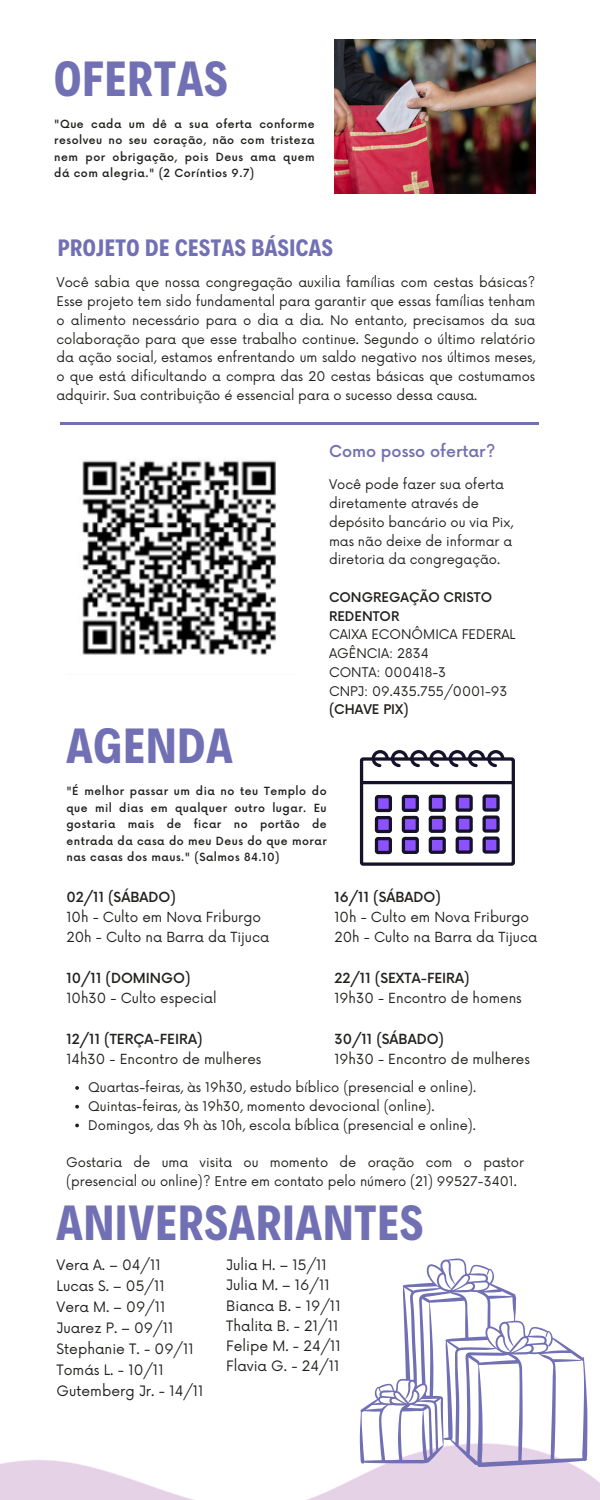
<style>
.page{position:relative;width:600px;height:1500px;background:#fff}
.page>*{position:absolute;margin:0;border:0;box-sizing:border-box;transform-origin:0 0}
.t1{font:700 50px "Decalotype";letter-spacing:.02em;color:#7270b4}
.t2{font:700 24px "Decalotype";letter-spacing:.02em;color:#7270b4}
.t3{font:500 16px "Now";color:#7270b4}
.t4{font:14px/21px "Now";color:#21201e}
.t5{font:13.6px/20.2px "Now";color:#21201e}
.t6{font:500 13.6px "Now";color:#21201e}
.t7{font:13px/18.8px "Now";color:#21201e}
.t8{font:500 11px/16.5px "Now";letter-spacing:.045em;color:#21201e;text-align:justify}
.s1{font-weight:500}
</style>
<div class="page">
<hr style="left:60px;top:422px;width:478px;height:3px;background:#7270b4">
<img style="left:335px;top:40px;width:200px;height:153px">
<img style="left:82px;top:460px;width:194px;height:195px">
<div style="left:360px;top:757px;width:155px;height:109px;border:3px solid #15122a;border-radius:2px"></div>
<hr style="left:363px;top:781px;width:149px;height:3px;background:#15122a">
<svg style="left:370px;top:750px;width:136px;height:18px"></svg>
<div style="left:377px;top:797px;width:13px;height:13px;background:#8c52ff;border-radius:2px"></div>
<div style="left:375px;top:795px;width:17px;height:17px;border:3px solid #15122a;border-radius:2px"></div>
<div style="left:403px;top:796px;width:14px;height:14px;background:#8c52ff;border-radius:2px"></div>
<div style="left:402px;top:795px;width:17px;height:17px;border:3px solid #15122a;border-radius:2px"></div>
<div style="left:430px;top:796px;width:14px;height:14px;background:#8c52ff;border-radius:2px"></div>
<div style="left:429px;top:795px;width:17px;height:17px;border:3px solid #15122a;border-radius:2px"></div>
<div style="left:457px;top:796px;width:14px;height:14px;background:#8c52ff;border-radius:2px"></div>
<div style="left:456px;top:795px;width:17px;height:17px;border:3px solid #15122a;border-radius:2px"></div>
<div style="left:484px;top:796px;width:14px;height:14px;background:#8c52ff;border-radius:2px"></div>
<div style="left:483px;top:794px;width:17px;height:18px;border:3px solid #15122a;border-radius:2px"></div>
<div style="left:377px;top:818px;width:13px;height:13px;background:#8c52ff;border-radius:2px"></div>
<div style="left:375px;top:816px;width:17px;height:17px;border:3px solid #15122a;border-radius:2px"></div>
<div style="left:403px;top:817px;width:14px;height:14px;background:#8c52ff;border-radius:2px"></div>
<div style="left:402px;top:816px;width:17px;height:17px;border:3px solid #15122a;border-radius:2px"></div>
<div style="left:430px;top:817px;width:14px;height:14px;background:#8c52ff;border-radius:2px"></div>
<div style="left:429px;top:816px;width:17px;height:17px;border:3px solid #15122a;border-radius:2px"></div>
<div style="left:457px;top:817px;width:14px;height:14px;background:#8c52ff;border-radius:2px"></div>
<div style="left:456px;top:816px;width:17px;height:17px;border:3px solid #15122a;border-radius:2px"></div>
<div style="left:484px;top:817px;width:14px;height:14px;background:#8c52ff;border-radius:2px"></div>
<div style="left:483px;top:815px;width:17px;height:18px;border:3px solid #15122a;border-radius:2px"></div>
<div style="left:377px;top:839px;width:13px;height:14px;background:#8c52ff;border-radius:2px"></div>
<div style="left:375px;top:837px;width:17px;height:17px;border:3px solid #15122a;border-radius:2px"></div>
<div style="left:403px;top:838px;width:14px;height:14px;background:#8c52ff;border-radius:2px"></div>
<div style="left:402px;top:837px;width:17px;height:17px;border:3px solid #15122a;border-radius:2px"></div>
<div style="left:430px;top:838px;width:14px;height:14px;background:#8c52ff;border-radius:2px"></div>
<div style="left:429px;top:837px;width:17px;height:17px;border:3px solid #15122a;border-radius:2px"></div>
<div style="left:457px;top:838px;width:14px;height:14px;background:#8c52ff;border-radius:2px"></div>
<div style="left:456px;top:837px;width:17px;height:17px;border:3px solid #15122a;border-radius:2px"></div>
<div style="left:484px;top:838px;width:14px;height:14px;background:#8c52ff;border-radius:2px"></div>
<div style="left:483px;top:836px;width:17px;height:18px;border:3px solid #15122a;border-radius:2px"></div>
<img style="left:0;top:1405px;width:600px;height:95px">
<svg style="left:360px;top:1258px;width:227px;height:209px"></svg>
<svg style="left:75px;top:1086px;width:4px;height:4px"></svg>
<svg style="left:75px;top:1105px;width:4px;height:4px"></svg>
<svg style="left:75px;top:1124px;width:4px;height:3px"></svg>
<h2 class="t1" style="left:54px;top:45px;width:175px">OFERTAS</h2>
<p class="t8" style="left:54px;top:116px;width:262px">"Que cada um dê a sua oferta conforme resolveu no seu coração, não com tristeza nem por obrigação, pois Deus ama quem dá com alegria." (2 Coríntios 9.7)</p>
<h1 class="t2" style="left:58px;top:232px;width:277px">PROJETO DE CESTAS BÁSICAS</h1>
<p class="t7" style="left:57px;top:274px;width:480px;text-align:justify">Você sabia que nossa congregação auxilia famílias com cestas básicas?<br>Esse projeto tem sido fundamental para garantir que essas famílias tenham o alimento necessário para o dia a dia. No entanto, precisamos da sua colaboração para que esse trabalho continue. Segundo o último relatório da ação social, estamos enfrentando um saldo negativo nos últimos meses, o que está dificultando a compra das 20 cestas básicas que costumamos adquirir. Sua contribuição é essencial para o sucesso dessa causa.</p>
<p class="t3" style="left:329px;top:442px;width:168px">Como posso ofertar?</p>
<h3 class="t7" style="left:329px;top:476px;width:186px">Você pode fazer sua oferta diretamente através de depósito bancário ou via Pix, mas não deixe de informar a diretoria da congregação.</h3>
<h5 class="t7" style="left:329px;top:588px;width:188px"><span class="s1">CONGREGAÇÃO CRISTO<br>REDENTOR<br></span>CAIXA ECONÔMICA FEDERAL<br>AGÊNCIA: 2834<br>CONTA: 000418-3<br>CNPJ: 09.435.755/0001-93 <span class="s1">(CHAVE PIX)</span></h5>
<h5 class="t1" style="left:66px;top:713px;width:168px">AGENDA</h5>
<h5 class="t8" style="left:66px;top:784px;width:262px">"É melhor passar um dia no teu Templo do que mil dias em qualquer outro lugar. Eu gostaria mais de ficar no portão de entrada da casa do meu Deus do que morar nas casas dos maus." (Salmos 84.10)</h5>
<h4 class="t5" style="left:66px;top:888px;width:204px"><span class="s1">02/11 (SÁBADO)<br></span>10h - Culto em Nova Friburgo<br>20h - Culto na Barra da Tijuca</h4>
<p class="t5" style="left:66px;top:969px;width:152px"><span class="s1">10/11 (DOMINGO)<br></span>10h30 - Culto especial</p>
<h5 class="t6" style="left:66px;top:1031px;width:138px">12/11 (TERÇA-FEIRA)</h5>
<h5 class="t5" style="left:66px;top:1050px;width:197px">14h30 - Encontro de mulheres</h5>
<h5 class="t5" style="left:334px;top:888px;width:204px"><span class="s1">16/11 (SÁBADO)<br></span>10h - Culto em Nova Friburgo<br>20h - Culto na Barra da Tijuca</h5>
<p class="t5" style="left:334px;top:969px;width:189px"><span class="s1">22/11 (SEXTA-FEIRA)<br></span>19h30 - Encontro de homens</p>
<p class="t6" style="left:334px;top:1031px;width:111px">30/11 (SÁBADO)</p>
<p class="t5" style="left:334px;top:1050px;width:197px">19h30 - Encontro de mulheres</p>
<h1 class="t7" style="left:88px;top:1079px;width:389px">Quartas-feiras, às 19h30, estudo bíblico (presencial e online).</h1>
<h5 class="t7" style="left:88px;top:1097px;width:348px">Quintas-feiras, às 19h30, momento devocional (online).</h5>
<p class="t7" style="left:88px;top:1116px;width:389px">Domingos, das 9h às 10h, escola bíblica (presencial e online).</p>
<h5 class="t7" style="left:66px;top:1154px;width:459px">Gostaria de uma visita ou momento de oração com o pastor (presencial ou online)? Entre em contato pelo número (21) 99527-3401.</h5>
<p class="t1" style="left:57px;top:1189px;width:368px">ANIVERSARIANTES</p>
<p class="t4" style="left:226px;top:1256px;width:116px;line-height:20.2px">Julia H. – 15/11<br>Julia M. – 16/11<br>Bianca B. - 19/11<br>Thalita B. - 21/11<br>Felipe M. - 24/11</p>
<p class="t4" style="left:226px;top:1357px;width:115px">Flavia G. - 24/11</p>
<h5 class="t4" style="left:57px;top:1255px;width:139px">Vera A. – 04/11<br>Lucas S. – 05/11<br>Vera M. – 09/11<br>Juarez P. – 09/11<br>Stephanie T. - 09/11<br>Tomás L. - 10/11</h5>
<p class="t4" style="left:57px;top:1381px;width:149px">Gutemberg Jr. - 14/11</p>
</div>
